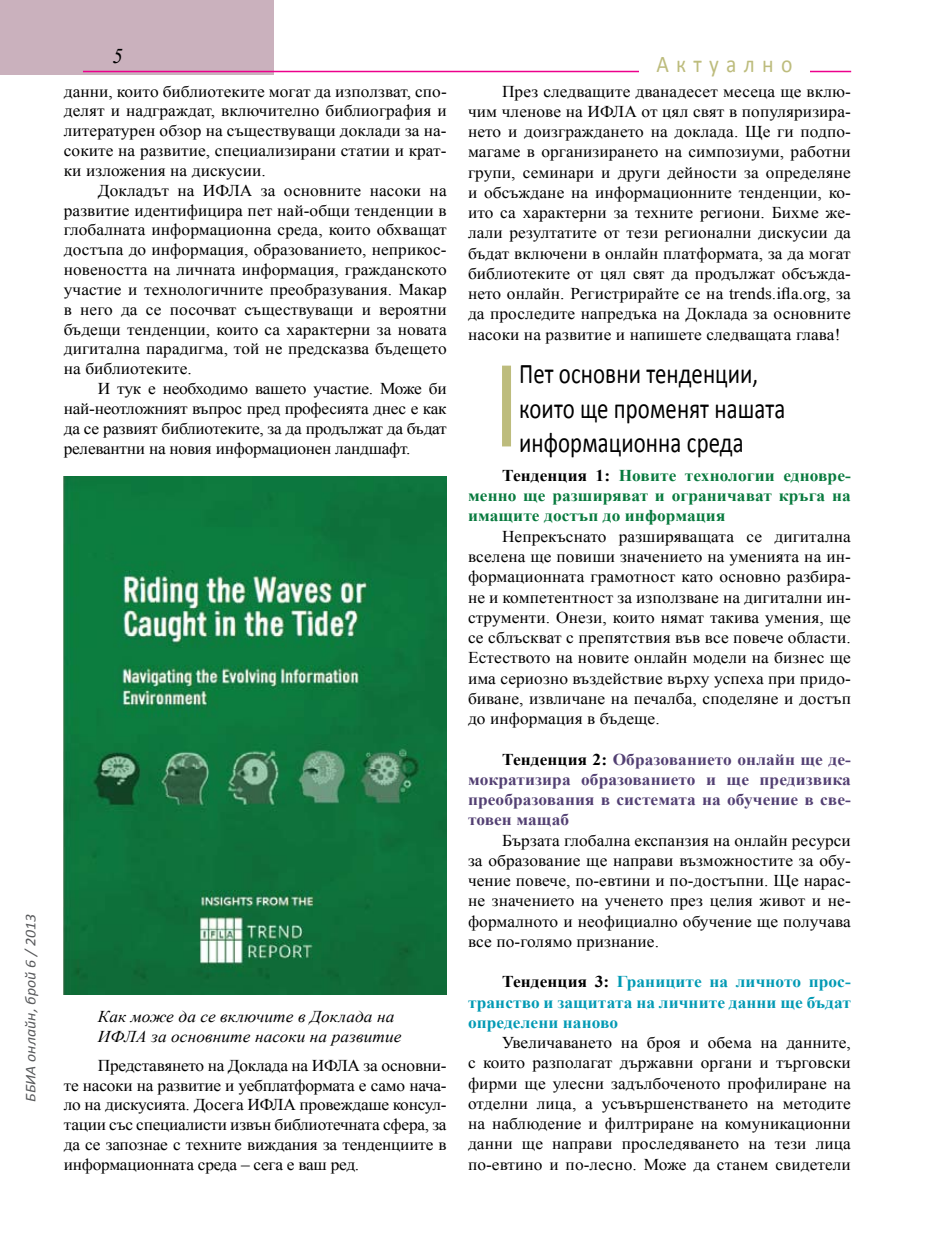
<style>
.page{position:relative;width:936px;height:1255px;background:#fff}
.page>*{position:absolute;margin:0;border:0;box-sizing:border-box;transform-origin:0 0}
.t1{font:28.5px/34.7px "Calibri";letter-spacing:.005em;color:#000;scale:.8 1}
.t2{font:24px "Calibri";letter-spacing:.34em;color:#bdbc7d;scale:.9 1}
.t3{font:italic 21px "Times New Roman";color:#000}
.t4{font:16.5px/20.2px "Times New Roman";letter-spacing:.005em;color:#000;text-align:justify;scale:1.05 1}
.t5{font:700 16.5px/20.2px "Times New Roman";letter-spacing:.005em;color:#534073;text-align:justify;scale:1.05 1}
.t6{font:700 16.5px/20.2px "Times New Roman";letter-spacing:.005em;color:#087a3e;text-align:justify;scale:1.05 1}
.t7{font:700 16.5px/20.2px "Times New Roman";letter-spacing:.005em;color:#029ab4;text-align:justify;scale:1.05 1}
.t8{font:italic 16.5px/19.8px "Times New Roman";letter-spacing:.005em;color:#000;scale:1.05 1}
.t9{font:italic 15px "Calibri";letter-spacing:.005em;color:#58595b;scale:1.05 1}
.s1{color:#000}
</style>
<div class="page">
<div style="left:0;top:0;width:273px;height:74px;background:#cab1bd"></div>
<hr style="left:83px;top:71px;width:768px;height:1px;background:#ec008c">
<div style="left:639px;top:54px;width:170px;height:23px;background:#fff"></div>
<img style="left:64px;top:476px;width:382px;height:518px">
<div style="left:502px;top:365px;width:9px;height:81px;background:#bdbc7d"></div>
<p class="t9" style="left:21px;top:1101px;width:180px;rotate:-90deg">ББИА онлайн, брой 6 / 2013</p>
<p class="t3" style="left:112px;top:42px;width:12px">5</p>
<h2 class="t2" style="left:656px;top:49px;width:153px">Актуално</h2>
<p class="t4" style="left:64px;top:81px;width:366px;line-height:19.8px">данни, които библиотеките могат да използват, спо&shy;делят и надграждат, включително библиография и литературен обзор на съществуващи доклади за на&shy;соките на развитие, специализирани статии и крат&shy;ки изложения на дискусии.</p>
<p class="t4" style="left:64px;top:180px;width:366px;line-height:19.8px;text-indent:34px">Докладът на ИФЛА за основните насоки на развитие идентифицира пет най-общи тенденции в глобалната информационна среда, които обхващат достъпа до информация, образованието, неприкос&shy;новеността на личната информация, гражданското участие и технологичните преобразувания. Макар в него да се посочват съществуващи и вероятни бъдещи тенденции, които са характерни за новата дигитална парадигма, той не предсказва бъдещето на библиотеките.</p>
<p class="t4" style="left:64px;top:378px;width:366px;line-height:19.8px;text-indent:34px">И тук е необходимо вашето участие. Може би най-неотложният въпрос пред професията днес е как да се развият библиотеките, за да продължат да бъдат релевантни на новия информационен ландшафт.</p>
<p class="t8" style="left:98px;top:1006px;width:291px">Как може да се включите в Доклада на<br>ИФЛА за основните насоки на развитие</p>
<p class="t4" style="left:64px;top:1054px;width:366px;line-height:19.8px;text-indent:34px">Представянето на Доклада на ИФЛА за основни&shy;те насоки на развитие и уебплатформата е само нача&shy;ло на дискусията. Досега ИФЛА провеждаше консул&shy;тации със специалисти извън библиотечната сфера, за да се запознае с техните виждания за тенденциите в информационната среда – сега е ваш ред.</p>
<p class="t4" style="left:468px;top:81px;width:366px;text-indent:34px">През следващите дванадесет месеца ще вклю&shy;чим членове на ИФЛА от цял свят в популяризира&shy;нето и доизграждането на доклада. Ще ги подпо&shy;магаме в организирането на симпозиуми, работни групи, семинари и други дейности за определяне и обсъждане на информационните тенденции, ко&shy;ито са характерни за техните региони. Бихме же&shy;лали резултатите от тези регионални дискусии да бъдат включени в онлайн платформата, за да могат библиотеките от цял свят да продължат обсъжда&shy;нето онлайн. Регистрирайте се на trends.ifla.org, за да проследите напредъка на Доклада за основните насоки на развитие и напишете следващата глава!</p>
<h1 class="t1" style="left:519px;top:355px;width:334px">Пет основни тенденции, които ще променят нашата информационна среда</h1>
<p class="t6" style="left:468px;top:465px;width:366px;text-indent:34px"><span class="s1">Тенденция 1:</span> Новите технологии едновре&shy;менно ще разширяват и ограничават кръга на имащите достъп до информация</p>
<p class="t4" style="left:468px;top:526px;width:366px;text-indent:34px">Непрекъснато разширяващата се дигитална вселена ще повиши значението на уменията на ин&shy;формационната грамотност като основно разбира&shy;не и компетентност за използване на дигитални ин&shy;струменти. Онези, които нямат такива умения, ще се сблъскват с препятствия във все повече области.<br>Естеството на новите онлайн модели на бизнес ще има сериозно въздействие върху успеха при придо&shy;биване, извличане на печалба, споделяне и достъп до информация в бъдеще.</p>
<p class="t5" style="left:468px;top:748px;width:366px;text-indent:34px"><span class="s1">Тенденция 2:</span> Образованието онлайн ще де&shy;мократизира образованието и ще предизвика преобразования в системата на обучение в све&shy;товен мащаб</p>
<p class="t4" style="left:468px;top:829px;width:366px;text-indent:34px">Бързата глобална експанзия на онлайн ресурси за образование ще направи възможностите за обу&shy;чение повече, по-евтини и по-достъпни. Ще нарас&shy;не значението на ученето през целия живот и не&shy;формалното и неофициално обучение ще получава все по-голямо признание.</p>
<p class="t7" style="left:468px;top:971px;width:366px;text-indent:34px"><span class="s1">Тенденция 3:</span> Границите на личното прос&shy;транство и защитата на личните данни ще бъдат определени наново</p>
<p class="t4" style="left:468px;top:1032px;width:366px;text-indent:34px">Увеличаването на броя и обема на данните, с които разполагат държавни органи и търговски фирми ще улесни задълбоченото профилиране на отделни лица, а усъвършенстването на методите на наблюдение и филтриране на комуникационни данни ще направи проследяването на тези лица по-евтино и по-лесно. Може да станем свидетели</p>
</div>
